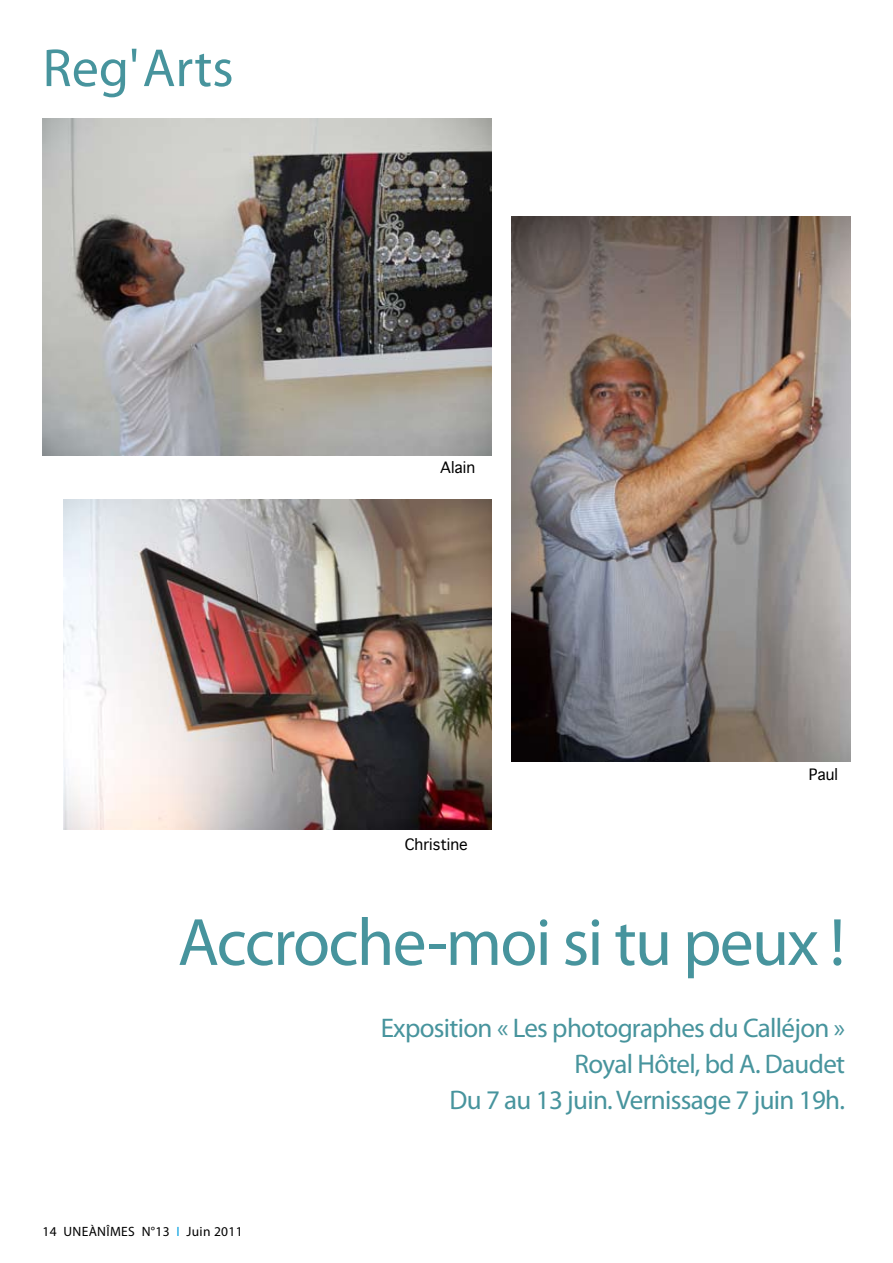
<style>
.page{position:relative;width:893px;height:1263px;background:#fff}
.page>*{position:absolute;margin:0;border:0;box-sizing:border-box;transform-origin:0 0}
.t1{font:67.5px "Myriad Pro";letter-spacing:-.025em;color:#47949d}
.t2{font:54px "Myriad Pro";color:#47949d}
.t3{font:27px/36px "Myriad Pro";letter-spacing:-.025em;color:#47949d;text-align:right}
.t4{font:15px "Geneva";color:#000}
.t5{font:13.5px "Myriad Pro";letter-spacing:.025em;color:#000}
.s1{color:#009ee0}
</style>
<div class="page">
<img style="left:512px;top:217px;width:338px;height:544px">
<img style="left:43px;top:118px;width:449px;height:337px">
<img style="left:64px;top:500px;width:427px;height:329px">
<h2 class="t2" style="left:43px;top:35px;width:193px">Reg' Arts</h2>
<p class="t4" style="left:440px;top:454px;width:36px">Alain</p>
<p class="t4" style="left:405px;top:831px;width:65px">Christine</p>
<p class="t4" style="left:809px;top:762px;width:31px">Paul</p>
<h1 class="t1" style="left:178px;top:901px;width:669px">Accroche-moi si tu peux !</h1>
<p class="t3" style="left:381px;top:1009px;width:466px">Exposition « Les photographes du Calléjon »<br>Royal Hôtel, bd A. Daudet<br>Du 7 au 13 juin. Vernissage 7 juin 19h.</p>
<p class="t5" style="left:43px;top:1223px;width:202px">14 UNEÀNÎMES N°13 <span class="s1">I</span> Juin 2011</p>
</div>
